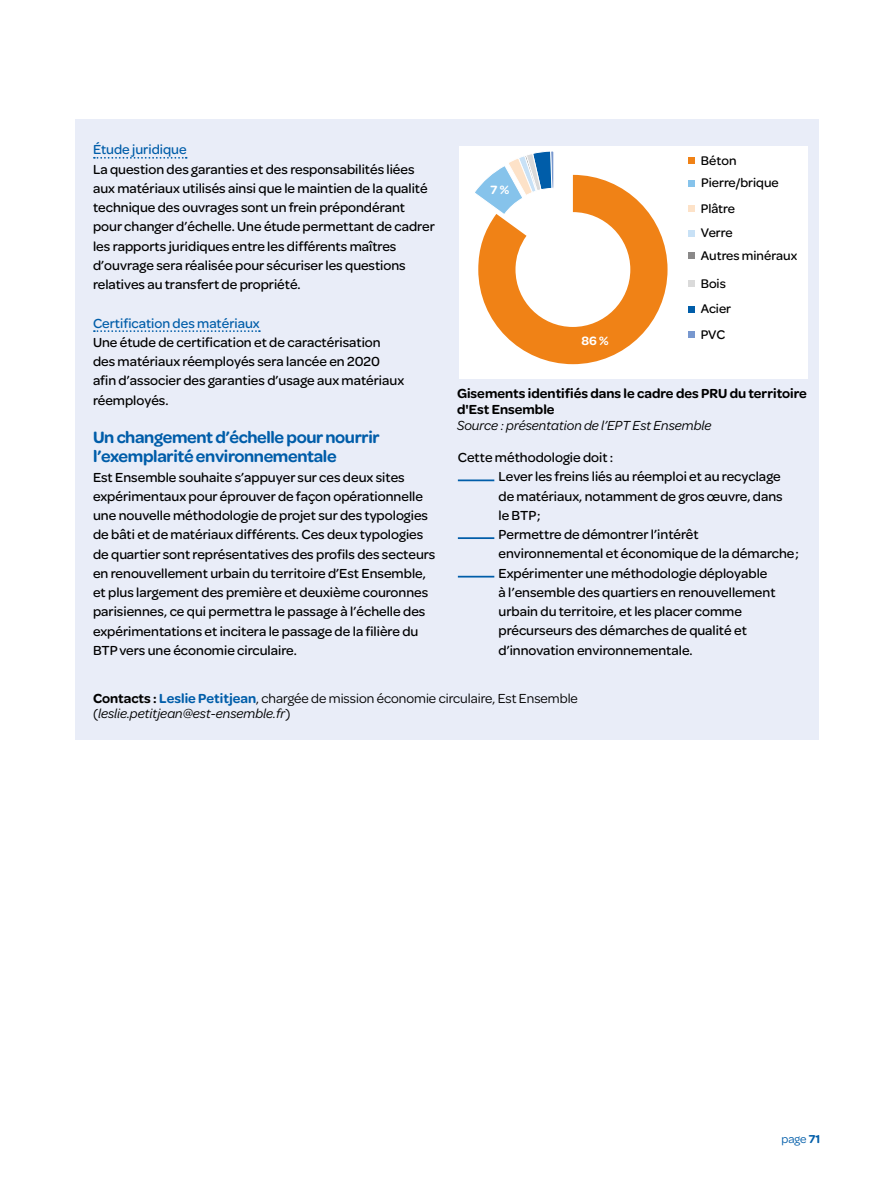
<style>
.page{position:relative;width:893px;height:1191px;background:#fff}
.page>*{position:absolute;margin:0;border:0;box-sizing:border-box;transform-origin:0 0}
.t1{font:600 17.5px/19.2px "Omnes";letter-spacing:-.02em;color:#005da9}
.t2{font:500 14px/19.2px "Omnes";color:#000}
.t3{font:14px/15.8px "Omnes";color:#000}
.t4{font:600 14px/15.8px "Omnes";color:#000}
.t5{font:500 14px "Omnes";color:#005da9}
.t6{font:italic 14px "Omnes";color:#000}
.t7{font:500 13.3px/22.8px "Omnes";color:#000}
.t8{font:600 12.78px "Omnes";color:#fff}
.t9{font:12.25px "Omnes";color:#005da9}
.s1{font-weight:600}
.s2{font-weight:600;color:#005da9}
.s3{font-style:italic}
</style>
<div class="page">
<div style="left:75px;top:119px;width:743px;height:620px;background:#e9edf8"></div>
<svg style="left:94px;top:157px;width:93px;height:2px"></svg>
<svg style="left:94px;top:330px;width:166px;height:2px"></svg>
<div style="left:459px;top:146px;width:349px;height:232px;background:#fff"></div>
<div style="left:688px;top:157px;width:7px;height:7px;background:#f08216"></div>
<div style="left:688px;top:180px;width:7px;height:7px;background:#86c3eb"></div>
<div style="left:688px;top:205px;width:7px;height:7px;background:#fde2c8"></div>
<div style="left:688px;top:230px;width:7px;height:7px;background:#c8e1f6"></div>
<div style="left:688px;top:252px;width:7px;height:7px;background:#8a8989"></div>
<div style="left:688px;top:305px;width:7px;height:7px;background:#005da9"></div>
<div style="left:688px;top:280px;width:7px;height:7px;background:#dadada"></div>
<div style="left:688px;top:331px;width:7px;height:7px;background:#7898cf"></div>
<svg style="left:475px;top:151px;width:192px;height:213px"></svg>
<hr style="left:458px;top:479px;width:36px;height:2px;background:#005da9">
<hr style="left:458px;top:537px;width:36px;height:2px;background:#005da9">
<hr style="left:458px;top:576px;width:36px;height:1px;background:#005da9">
<p class="t5" style="left:93px;top:140px;width:95px">Étude juridique</p>
<p class="t2" style="left:93px;top:158px;width:343px">La question des garanties et des responsabilités liées aux matériaux utilisés ainsi que le maintien de la qualité technique des ouvrages sont un frein prépondérant pour changer d’échelle. Une étude permettant de cadrer les rapports juridiques entre les différents maîtres d’ouvrage sera réalisée pour sécuriser les questions relatives au transfert de propriété.</p>
<p class="t5" style="left:93px;top:313px;width:168px">Certification des matériaux</p>
<p class="t2" style="left:93px;top:332px;width:313px">Une étude de certification et de caractérisation des matériaux réemployés sera lancée en 2020 afin d’associer des garanties d’usage aux matériaux réemployés.</p>
<p class="t1" style="left:93px;top:426px;width:288px">Un changement d’échelle pour nourrir l’exemplarité environnementale</p>
<p class="t2" style="left:93px;top:466px;width:344px">Est Ensemble souhaite s’appuyer sur ces deux sites expérimentaux pour éprouver de façon opérationnelle une nouvelle méthodologie de projet sur des typologies de bâti et de matériaux différents. Ces deux typologies de quartier sont représentatives des profils des secteurs en renouvellement urbain du territoire d’Est Ensemble, et plus largement des première et deuxième couronnes parisiennes, ce qui permettra le passage à l’échelle des expérimentations et incitera le passage de la filière du BTP vers une économie circulaire.</p>
<p class="t3" style="left:93px;top:689px;width:486px"><span class="s1">Contacts :</span> <span class="s2">Leslie Petitjean</span>, chargée de mission économie circulaire, Est Ensemble (<span class="s3">leslie.petitjean@est-ensemble.fr</span>)</p>
<p class="t7" style="left:701px;top:148px;width:79px">Béton<br>Pierre/brique</p>
<p class="t7" style="left:701px;top:195px;width:36px;line-height:24.3px">Plâtre<br>Verre</p>
<p class="t7" style="left:701px;top:243px;width:98px">Autres minéraux</p>
<p class="t8" style="left:491px;top:181px;width:20px">7 %</p>
<p class="t7" style="left:701px;top:271px;width:27px">Bois</p>
<p class="t7" style="left:701px;top:296px;width:32px">Acier</p>
<p class="t7" style="left:701px;top:322px;width:26px">PVC</p>
<p class="t8" style="left:582px;top:332px;width:29px">86 %</p>
<p class="t4" style="left:457px;top:385px;width:351px">Gisements identifiés dans le cadre des PRU du territoire d'Est Ensemble</p>
<p class="t6" style="left:457px;top:416px;width:256px">Source : présentation de l’EPT Est Ensemble</p>
<p class="t2" style="left:498px;top:447px;width:302px;text-indent:-41px">Cette méthodologie doit :<br>Lever les freins liés au réemploi et au recyclage de matériaux, notamment de gros œuvre, dans<br>le BTP ;<br>Permettre de démontrer l’intérêt environnemental et économique de la démarche ; Expérimenter une méthodologie déployable<br>à l’ensemble des quartiers en renouvellement urbain du territoire, et les placer comme précurseurs des démarches de qualité et d’innovation environnementale.</p>
<p class="t9" style="left:781px;top:1130px;width:40px">page <span class="s1">71</span></p>
</div>
